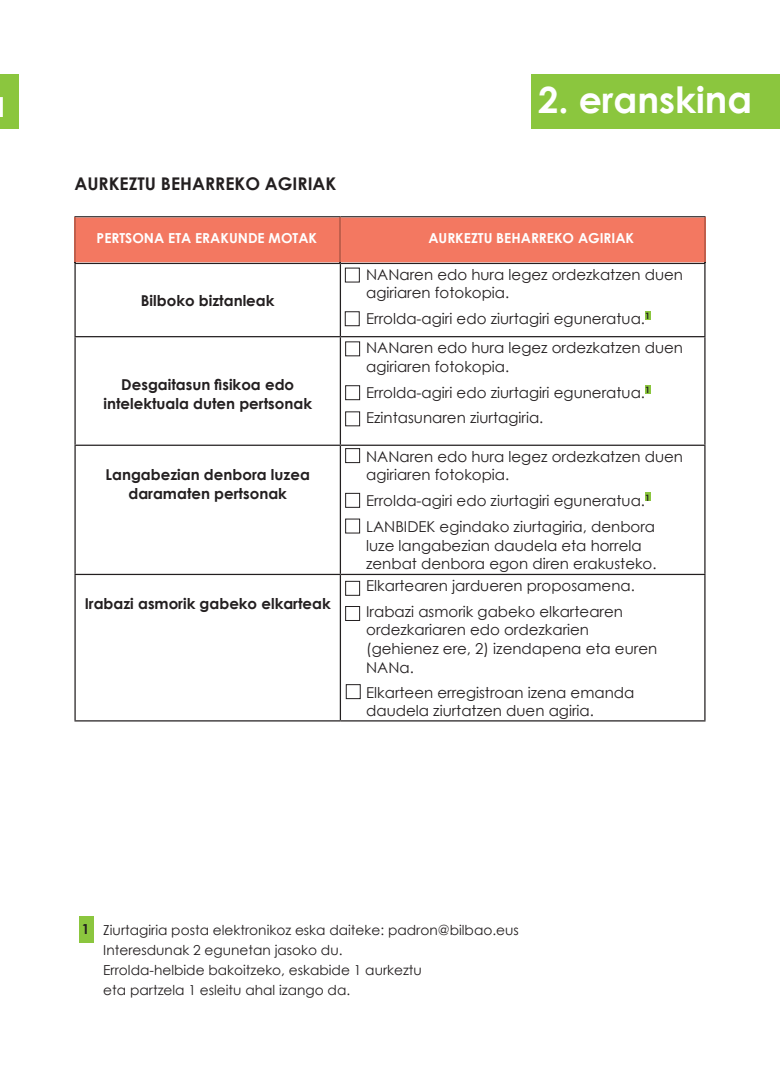
<style>
.page{position:relative;width:780px;height:1088px;background:#fff}
.page>*{position:absolute;margin:0;border:0;box-sizing:border-box;transform-origin:0 0}
.t1{font:700 36.25px "Century Gothic";color:#fff}
.t2{font:700 17.5px "Century Gothic";color:#231f20}
.t3{font:15px/18.8px "Century Gothic";color:#231f20}
.t4{font:700 15px/18.8px "Century Gothic";color:#231f20;text-align:center}
.t5{font:13.75px/19.8px "Century Gothic";color:#231f20}
.t6{font:700 13.75px "Century Gothic";color:#fff}
.s1{font-size:37.5px}
.s2{font-weight:700}
</style>
<div class="page">
<div style="left:0;top:74px;width:19px;height:55px;background:#8bc63e"></div>
<div style="left:645px;top:311px;width:5px;height:9px;background:#8bc63e"></div>
<div style="left:645px;top:385px;width:5px;height:9px;background:#8bc63e"></div>
<div style="left:645px;top:493px;width:5px;height:8px;background:#8bc63e"></div>
<hr style="left:74px;top:216px;width:266px;height:1px;background:#231f20">
<hr style="left:74px;top:217px;width:2px;height:46px;background:#231f20">
<hr style="left:340px;top:216px;width:365px;height:1px;background:#231f20">
<hr style="left:340px;top:217px;width:1px;height:46px;background:#231f20">
<hr style="left:704px;top:217px;width:1px;height:46px;background:#231f20">
<hr style="left:74px;top:263px;width:266px;height:1px;background:#231f20">
<hr style="left:74px;top:264px;width:2px;height:72px;background:#231f20">
<hr style="left:340px;top:263px;width:365px;height:1px;background:#231f20">
<hr style="left:340px;top:264px;width:1px;height:72px;background:#231f20">
<hr style="left:704px;top:264px;width:1px;height:72px;background:#231f20">
<hr style="left:74px;top:336px;width:266px;height:1px;background:#231f20">
<hr style="left:74px;top:337px;width:2px;height:108px;background:#231f20">
<hr style="left:340px;top:336px;width:365px;height:1px;background:#231f20">
<hr style="left:340px;top:337px;width:1px;height:108px;background:#231f20">
<hr style="left:704px;top:337px;width:1px;height:108px;background:#231f20">
<hr style="left:74px;top:445px;width:266px;height:1px;background:#231f20">
<hr style="left:74px;top:446px;width:2px;height:128px;background:#231f20">
<hr style="left:340px;top:445px;width:365px;height:1px;background:#231f20">
<hr style="left:340px;top:446px;width:1px;height:128px;background:#231f20">
<hr style="left:704px;top:446px;width:1px;height:128px;background:#231f20">
<hr style="left:74px;top:574px;width:266px;height:1px;background:#231f20">
<hr style="left:74px;top:575px;width:2px;height:145px;background:#231f20">
<hr style="left:340px;top:574px;width:365px;height:1px;background:#231f20">
<hr style="left:340px;top:575px;width:1px;height:145px;background:#231f20">
<hr style="left:704px;top:575px;width:1px;height:145px;background:#231f20">
<hr style="left:74px;top:720px;width:266px;height:1px;background:#231f20">
<hr style="left:340px;top:720px;width:365px;height:1px;background:#231f20">
<div style="left:76px;top:218px;width:628px;height:44px;background:#f37861"></div>
<hr style="left:74px;top:218px;width:2px;height:44px;background:#c15f4c">
<hr style="left:340px;top:218px;width:1px;height:44px;background:#c15f4c">
<hr style="left:704px;top:218px;width:1px;height:44px;background:#c15f4c">
<div style="left:345px;top:311px;width:14px;height:15px;border:1px solid #231f20"></div>
<div style="left:345px;top:341px;width:15px;height:15px;border:1px solid #231f20"></div>
<div style="left:345px;top:385px;width:15px;height:15px;border:1px solid #231f20"></div>
<div style="left:345px;top:411px;width:15px;height:15px;border:1px solid #231f20"></div>
<div style="left:345px;top:448px;width:15px;height:15px;border:1px solid #231f20"></div>
<div style="left:345px;top:493px;width:15px;height:15px;border:1px solid #231f20"></div>
<div style="left:345px;top:519px;width:15px;height:14px;border:1px solid #231f20"></div>
<div style="left:345px;top:581px;width:15px;height:15px;border:1px solid #231f20"></div>
<div style="left:345px;top:606px;width:15px;height:15px;border:1px solid #231f20"></div>
<div style="left:531px;top:74px;width:249px;height:54px;background:#8bc63e"></div>
<div style="left:346px;top:684px;width:14px;height:15px;border:1px solid #231f20"></div>
<div style="left:79px;top:916px;width:14px;height:27px;background:#8bc63e"></div>
<p class="t2" style="left:74px;top:171px;width:263px">AURKEZTU BEHARREKO AGIRIAK</p>
<h1 class="t1" style="left:538px;top:72px;width:215px">2. eranski<span class="s1">na</span></h1>
<p class="t6" style="left:97px;top:228px;width:222px">PERTSONA ETA ERAKUNDE MOTAK</p>
<p class="t6" style="left:428px;top:227px;width:207px">AURKEZTU BEHARREKO AGIRIAK</p>
<p class="t4" style="left:141px;top:291px;width:135px">Bilboko biztanleak</p>
<p class="t4" style="left:103px;top:375px;width:210px">Desgaitasun fisikoa edo intelektuala duten pertsonak</p>
<p class="t4" style="left:105px;top:465px;width:206px">Langabezian denbora luzea daramaten pertsonak</p>
<p class="t4" style="left:85px;top:594px;width:248px">Irabazi asmorik gabeko elkarteak</p>
<p class="t3" style="left:366px;top:265px;width:318px">NANaren edo hura legez ordezkatzen duen agiriaren fotokopia.</p>
<p class="t3" style="left:366px;top:309px;width:285px">Errolda-agiri edo ziurtagiri eguneratua.<sup>1</sup></p>
<p class="t3" style="left:366px;top:338px;width:318px">NANaren edo hura legez ordezkatzen duen agiriaren fotokopia.</p>
<p class="t3" style="left:366px;top:379px;width:285px;line-height:25.9px">Errolda-agiri edo ziurtagiri eguneratua.<sup>1<br></sup>Ezintasunaren ziurtagiria.</p>
<p class="t3" style="left:366px;top:446px;width:318px">NANaren edo hura legez ordezkatzen duen agiriaren fotokopia.</p>
<p class="t3" style="left:366px;top:487px;width:290px;line-height:25.9px">Errolda-agiri edo ziurtagiri eguneratua.<sup>1<br></sup>LANBIDEK egindako ziurtagiria, denbora</p>
<p class="t3" style="left:366px;top:536px;width:292px">luze langabezian daudela eta horrela zenbat denbora egon diren erakusteko.</p>
<p class="t3" style="left:366px;top:572px;width:270px;line-height:25.9px">Elkartearen jardueren proposamena.<br>Irabazi asmorik gabeko elkartearen</p>
<p class="t3" style="left:366px;top:620px;width:292px">ordezkariaren edo ordezkarien (gehienez ere, 2) izendapena eta euren<br>NANa.</p>
<p class="t3" style="left:366px;top:683px;width:270px;line-height:18px">Elkarteen erregistroan izena emanda daudela ziurtatzen duen agiria.</p>
<p class="t5" style="left:103px;top:920px;width:417px;text-indent:-21px"><span class="s2">1</span> Ziurtagiria posta elektronikoz eska daiteke: padron@bilbao.eus Interesdunak 2 egunetan jasoko du.<br>Errolda-helbide bakoitzeko, eskabide 1 aurkeztu<br>eta partzela 1 esleitu ahal izango da.</p>
</div>
